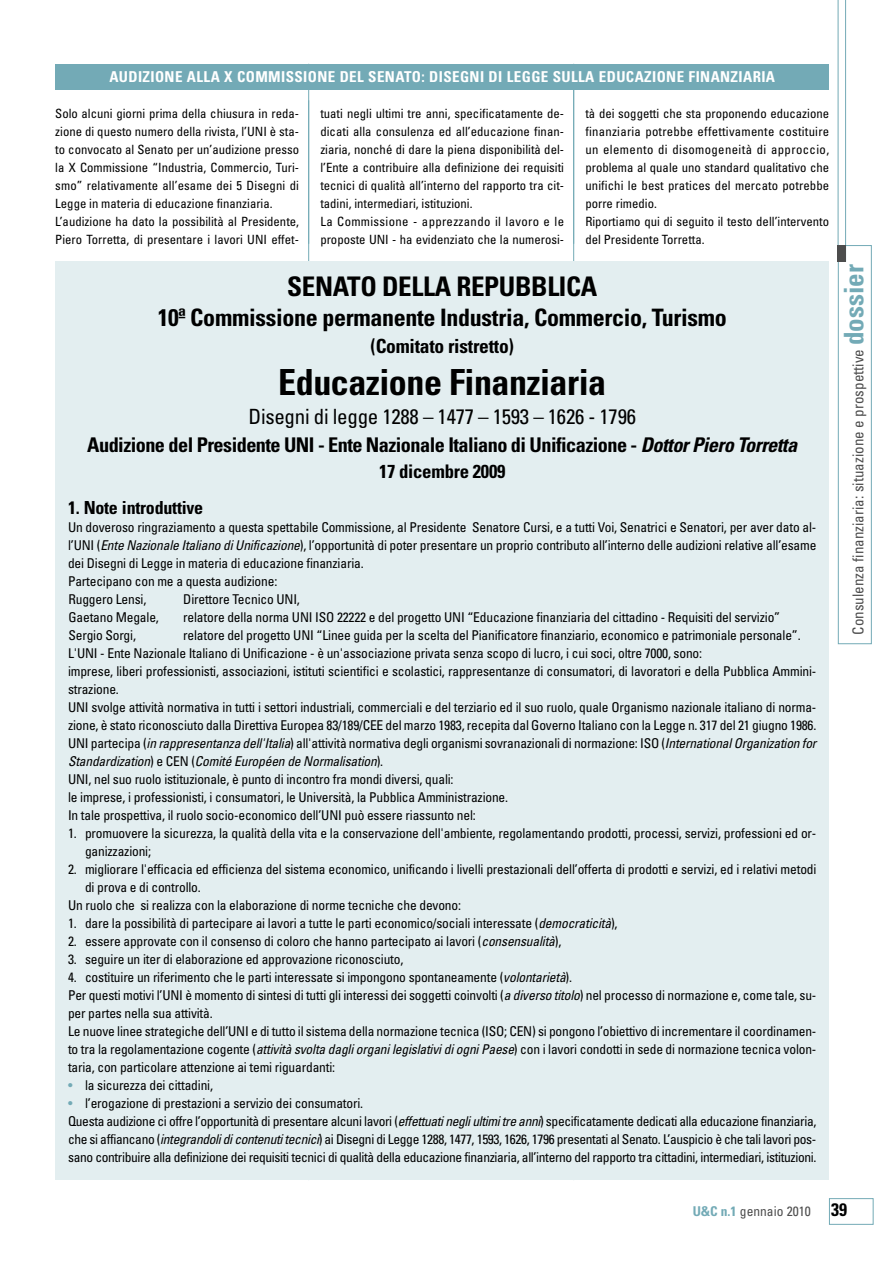
<style>
.page{position:relative;width:893px;height:1263px;background:#fff}
.page>*{position:absolute;margin:0;border:0;box-sizing:border-box;transform-origin:0 0}
.t1{font:700 condensed 36px "Univers";letter-spacing:-.015em;color:#000}
.t2{font:700 condensed 27px "Univers";letter-spacing:-.015em;color:#000}
.t3{font:700 condensed 24px "Univers";letter-spacing:-.015em;color:#000}
.t4{font:condensed 21px "Univers";letter-spacing:-.015em;color:#000}
.t5{font:700 condensed 20.25px "Univers";letter-spacing:-.025em;color:#000}
.t6{font:700 condensed 19.5px "Univers";letter-spacing:-.015em;color:#000}
.t7{font:700 condensed 18.75px "Univers";letter-spacing:-.015em;color:#000}
.t8{font:700 condensed 18px "Univers";letter-spacing:-.015em;color:#000}
.t9{font:700 condensed 15px "Univers";letter-spacing:.025em;color:#fff}
.t10{font:condensed 15px "Univers";color:#4d4d4d}
.t11{font:condensed 13.5px/18px "Univers";letter-spacing:-.015em;color:#000}
.t12{font:condensed 13.5px "Univers";color:#4d4d4d}
.t13{font:condensed 12.75px/18px "Univers";color:#000}
.s1{font-style:italic}
.s2{color:#73aab6}
.s3{font-weight:700;font-size:27px;color:#73aab6}
.s4{font-weight:700;color:#73aab6}
.s5{font-weight:700;font-size:18px;color:#000}
</style>
<div class="page">
<hr style="left:308px;top:64px;width:1px;height:1116px;background:#73aab6">
<hr style="left:573px;top:64px;width:1px;height:1116px;background:#73aab6">
<div style="left:55px;top:261px;width:774px;height:919px;background:#e3eef0"></div>
<div style="left:55px;top:64px;width:774px;height:26px;background:#73aab6"></div>
<div style="left:838px;top:245px;width:34px;height:399px;border:1px solid #73aab6"></div>
<svg style="left:838px;top:0;width:8px;height:245px"></svg>
<div style="left:838px;top:245px;width:8px;height:17px;background:#4d4d4d"></div>
<div style="left:829px;top:1198px;width:44px;height:27px;border:1px solid #73aab6"></div>
<p class="t9" style="left:109px;top:71px;width:667px">AUDIZIONE ALLA X COMMISSIONE DEL SENATO: DISEGNI DI LEGGE SULLA EDUCAZIONE FINANZIARIA</p>
<p class="t13" style="left:55px;top:105px;width:245px">Solo alcuni giorni prima della chiusura in reda&shy;zione di questo numero della rivista, l’UNI è sta&shy;to convocato al Senato per un’audizione presso la X Commissione “Industria, Commercio, Turi&shy;smo” relativamente all’esame dei 5 Disegni di Legge in materia di educazione finanziaria.<br>L’audizione ha dato la possibilità al Presidente, Piero Torretta, di presentare i lavori UNI effet-</p>
<p class="t13" style="left:320px;top:105px;width:245px">tuati negli ultimi tre anni, specificatamente de&shy;dicati alla consulenza ed all’educazione finan&shy;ziaria, nonché di dare la piena disponibilità del&shy;l’Ente a contribuire alla definizione dei requisiti tecnici di qualità all’interno del rapporto tra cit&shy;tadini, intermediari, istituzioni.<br>La Commissione - apprezzando il lavoro e le proposte UNI - ha evidenziato che la numerosi-</p>
<p class="t13" style="left:585px;top:105px;width:245px">tà dei soggetti che sta proponendo educazione finanziaria potrebbe effettivamente costituire un elemento di disomogeneità di approccio, problema al quale uno standard qualitativo che unifichi le best pratices del mercato potrebbe porre rimedio.<br>Riportiamo qui di seguito il testo dell’intervento del Presidente Torretta.</p>
<h2 class="t2" style="left:287px;top:277px;width:311px">SENATO DELLA REPUBBLICA</h2>
<h3 class="t3" style="left:158px;top:309px;width:571px">10ª Commissione permanente Industria, Commercio, Turismo</h3>
<h3 class="t6" style="left:370px;top:339px;width:145px">(Comitato ristretto)</h3>
<h1 class="t1" style="left:278px;top:369px;width:329px">Educazione Finanziaria</h1>
<h3 class="t4" style="left:248px;top:409px;width:389px">Disegni di legge 1288 – 1477 – 1593 – 1626 - 1796</h3>
<h3 class="t5" style="left:87px;top:438px;width:711px">Audizione del Presidente UNI - Ente Nazionale Italiano di Unificazione - <span class="s1">Dottor Piero Torretta</span></h3>
<h3 class="t7" style="left:379px;top:464px;width:128px">17 dicembre 2009</h3>
<h3 class="t8" style="left:68px;top:501px;width:137px">1. Note introduttive</h3>
<p class="t11" style="left:68px;top:519px;width:750px">Un doveroso ringraziamento a questa spettabile Commissione, al Presidente Senatore Cursi, e a tutti Voi, Senatrici e Senatori, per aver dato al&shy;l’UNI (<span class="s1">Ente Nazionale Italiano di Unificazione</span>), l’opportunità di poter presentare un proprio contributo all’interno delle audizioni relative all’esame dei Disegni di Legge in materia di educazione finanziaria.<br>Partecipano con me a questa audizione:<br>Ruggero Lensi,</p>
<p class="t11" style="left:183px;top:591px;width:118px">Direttore Tecnico UNI,</p>
<p class="t11" style="left:68px;top:609px;width:92px">Gaetano Megale,</p>
<p class="t11" style="left:183px;top:609px;width:598px">relatore della norma UNI ISO 22222 e del progetto UNI “Educazione finanziaria del cittadino - Requisiti del servizio”</p>
<p class="t11" style="left:68px;top:627px;width:69px">Sergio Sorgi,</p>
<p class="t11" style="left:68px;top:627px;width:750px;text-indent:115px">relatore del progetto UNI “Linee guida per la scelta del Pianificatore finanziario, economico e patrimoniale personale”.<br>L'UNI - Ente Nazionale Italiano di Unificazione - è un'associazione privata senza scopo di lucro, i cui soci, oltre 7000, sono:<br>imprese, liberi professionisti, associazioni, istituti scientifici e scolastici, rappresentanze di consumatori, di lavoratori e della Pubblica Ammini&shy;strazione.<br>UNI svolge attività normativa in tutti i settori industriali, commerciali e del terziario ed il suo ruolo, quale Organismo nazionale italiano di norma&shy;zione, è stato riconosciuto dalla Direttiva Europea 83/189/CEE del marzo 1983, recepita dal Governo Italiano con la Legge n. 317 del 21 giugno 1986.<br>UNI partecipa (<span class="s1">in rappresentanza dell'Italia</span>) all'attività normativa degli organismi sovranazionali di normazione: ISO (<span class="s1">International Organization for Standardization</span>) e CEN (<span class="s1">Comité Européen de Normalisation</span>).<br>UNI, nel suo ruolo istituzionale, è punto di incontro fra mondi diversi, quali:<br>le imprese, i professionisti, i consumatori, le Università, la Pubblica Amministrazione.<br>In tale prospettiva, il ruolo socio-economico dell’UNI può essere riassunto nel:</p>
<p class="t11" style="left:85px;top:825px;width:733px;text-indent:-17px">1. promuovere la sicurezza, la qualità della vita e la conservazione dell'ambiente, regolamentando prodotti, processi, servizi, professioni ed or&shy;ganizzazioni;</p>
<p class="t11" style="left:68px;top:861px;width:750px">2. migliorare l'efficacia ed efficienza del sistema economico, unificando i livelli prestazionali dell’offerta di prodotti e servizi, ed i relativi metodi</p>
<p class="t11" style="left:85px;top:879px;width:117px">di prova e di controllo.</p>
<p class="t11" style="left:68px;top:897px;width:395px">Un ruolo che si realizza con la elaborazione di norme tecniche che devono:</p>
<p class="t11" style="left:68px;top:915px;width:551px">1. dare la possibilità di partecipare ai lavori a tutte le parti economico/sociali interessate (<span class="s1">democraticità</span>),</p>
<p class="t11" style="left:68px;top:933px;width:495px">2. essere approvate con il consenso di coloro che hanno partecipato ai lavori (<span class="s1">consensualità</span>),</p>
<p class="t11" style="left:68px;top:951px;width:337px">3. seguire un iter di elaborazione ed approvazione riconosciuto,</p>
<p class="t11" style="left:68px;top:969px;width:750px">4. costituire un riferimento che le parti interessate si impongono spontaneamente (<span class="s1">volontarietà</span>).<br>Per questi motivi l’UNI è momento di sintesi di tutti gli interessi dei soggetti coinvolti (<span class="s1">a diverso titolo</span>) nel processo di normazione e, come tale, su&shy;per partes nella sua attività.<br>Le nuove linee strategiche dell’UNI e di tutto il sistema della normazione tecnica (ISO; CEN) si pongono l’obiettivo di incrementare il coordinamen&shy;to tra la regolamentazione cogente (<span class="s1">attività svolta dagli organi legislativi di ogni Paese</span>) con i lavori condotti in sede di normazione tecnica volon&shy;taria, con particolare attenzione ai temi riguardanti:</p>
<p class="t11" style="left:68px;top:1077px;width:147px"><span class="s2">•</span> la sicurezza dei cittadini,</p>
<p class="t11" style="left:68px;top:1095px;width:750px"><span class="s2">•</span> l’erogazione di prestazioni a servizio dei consumatori.<br>Questa audizione ci offre l’opportunità di presentare alcuni lavori (<span class="s1">effettuati negli ultimi tre anni</span>) specificatamente dedicati alla educazione finanziaria, che si affiancano (<span class="s1">integrandoli di contenuti tecnici</span>) ai Disegni di Legge 1288, 1477, 1593, 1626, 1796 presentati al Senato. L’auspicio è che tali lavori pos&shy;sano contribuire alla definizione dei requisiti tecnici di qualità della educazione finanziaria, all’interno del rapporto tra cittadini, intermediari, istituzioni.</p>
<p class="t10" style="left:853px;top:634px;width:372px;rotate:-90deg">Consulenza finanziaria: situazione e prospettive <span class="s3">dossier</span></p>
<p class="t12" style="left:693px;top:1206px;width:156px"><span class="s4">U&amp;C n.1</span> gennaio 2010 <span class="s5">39</span></p>
</div>
